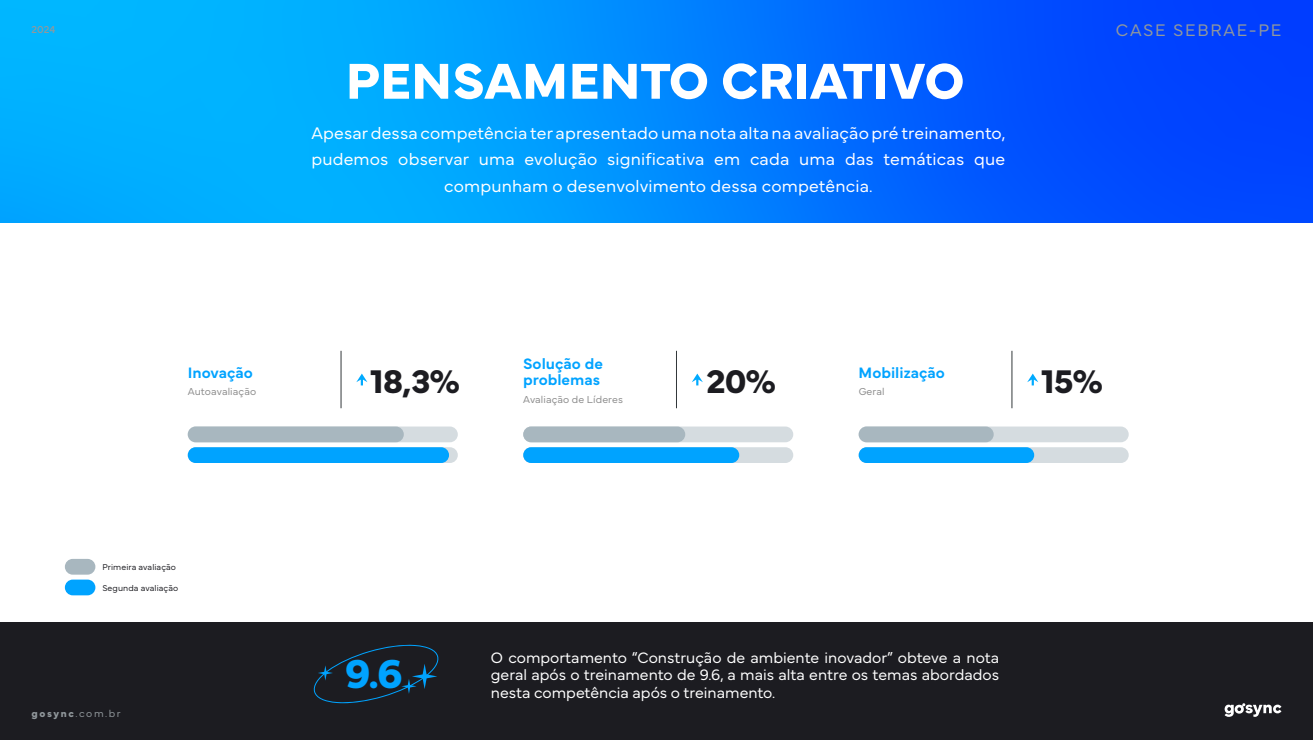
<style>
.page{position:relative;width:1313px;height:740px;background:#fff}
.page>*{position:absolute;margin:0;border:0;box-sizing:border-box;transform-origin:0 0}
.t1{font:700 52.5px "Mundial";color:#fff}
.t2{font:700 42px "Mundial";color:#00a3ff}
.t3{font:700 34.12px "Mundial";color:#1c1c21}
.t4{font:300 17.5px/26.2px "Mundial";letter-spacing:.01em;color:#fff;text-align:center}
.t5{font:300 17.5px "Mundial";letter-spacing:.1em;color:#91989c}
.t6{font:300 15.75px/17.5px "Mundial";color:#fff;text-align:justify}
.t7{font:600 15.75px/15.8px "Mundial";color:#00a3ff}
.t8{font:300 10.5px "Mundial";letter-spacing:.01em;color:#8c8c8c}
.t9{font:300 10.5px "Mundial";color:#91989c}
.t10{font:10.5px "Mundial";color:#91989c}
.t11{font:300 8.75px "Mundial";letter-spacing:.01em;color:#1c1c21}
.s1{font-weight:700}
</style>
<div class="page">
<div style="left:0;top:622px;width:1312px;height:117px;background:#1c1c21"></div>
<svg style="left:313px;top:644px;width:126px;height:59px"></svg>
<img style="left:0;top:0;width:1312px;height:222px">
<svg style="left:356px;top:373px;width:11px;height:12px"></svg>
<svg style="left:692px;top:373px;width:11px;height:12px"></svg>
<svg style="left:1027px;top:373px;width:11px;height:12px"></svg>
<div style="left:188px;top:426px;width:270px;height:16px;background:#d5dce0;border-radius:8px"></div>
<div style="left:523px;top:426px;width:270px;height:16px;background:#d5dce0;border-radius:8px"></div>
<div style="left:858px;top:426px;width:270px;height:16px;background:#d5dce0;border-radius:8px"></div>
<div style="left:188px;top:447px;width:270px;height:16px;background:#d5dce0;border-radius:8px"></div>
<div style="left:523px;top:447px;width:270px;height:16px;background:#d5dce0;border-radius:8px"></div>
<div style="left:858px;top:447px;width:270px;height:16px;background:#d5dce0;border-radius:8px"></div>
<div style="left:188px;top:447px;width:261px;height:16px;background:#00a3ff;border-radius:8px"></div>
<div style="left:523px;top:447px;width:216px;height:16px;background:#00a3ff;border-radius:8px"></div>
<div style="left:858px;top:447px;width:176px;height:16px;background:#00a3ff;border-radius:8px"></div>
<div style="left:188px;top:426px;width:216px;height:16px;background:#a8b7bf;border-radius:8px"></div>
<div style="left:523px;top:426px;width:162px;height:16px;background:#a8b7bf;border-radius:8px"></div>
<div style="left:858px;top:426px;width:135px;height:16px;background:#a8b7bf;border-radius:8px"></div>
<hr style="left:341px;top:351px;width:1px;height:57px;background:#33383b">
<hr style="left:676px;top:351px;width:1px;height:57px;background:#33383b">
<hr style="left:1011px;top:351px;width:1px;height:57px;background:#33383b">
<div style="left:65px;top:579px;width:30px;height:16px;background:#00a3ff;border-radius:8px"></div>
<div style="left:65px;top:558px;width:30px;height:16px;background:#a8b7bf;border-radius:8px"></div>
<svg style="left:1224px;top:703px;width:57px;height:13px"></svg>
<p class="t10" style="left:32px;top:21px;width:25px">2024</p>
<p class="t5" style="left:1116px;top:16px;width:167px">CASE SEBRAE-PE</p>
<h1 class="t1" style="left:345px;top:40px;width:620px">PENSAMENTO CRIATIVO</h1>
<p class="t4" style="left:311px;top:118px;width:695px">Apesar dessa competência ter apresentado uma nota alta na avaliação pré treinamento, pudemos observar uma evolução significativa em cada uma das temáticas que compunham o desenvolvimento dessa competência.</p>
<p class="t7" style="left:188px;top:363px;width:67px">Inovação</p>
<p class="t7" style="left:523px;top:354px;width:81px">Solução de problemas</p>
<p class="t7" style="left:858px;top:363px;width:88px">Mobilização</p>
<p class="t8" style="left:188px;top:383px;width:70px">Autoavaliação</p>
<p class="t8" style="left:523px;top:391px;width:101px">Avaliação de Líderes</p>
<h3 class="t3" style="left:370px;top:355px;width:91px">18,3%</h3>
<h3 class="t3" style="left:706px;top:355px;width:71px">20%</h3>
<p class="t8" style="left:858px;top:383px;width:27px">Geral</p>
<h3 class="t3" style="left:1041px;top:355px;width:63px">15%</h3>
<p class="t11" style="left:102px;top:560px;width:75px">Primeira avaliação</p>
<p class="t11" style="left:102px;top:581px;width:77px">Segunda avaliação</p>
<p class="t9" style="left:32px;top:705px;width:91px"><span class="s1">gosync</span>.com.br</p>
<h2 class="t2" style="left:345px;top:641px;width:59px">9.6</h2>
<p class="t6" style="left:491px;top:647px;width:510px">O comportamento “Construção de ambiente inovador” obteve a nota geral após o treinamento de 9.6, a mais alta entre os temas abordados nesta competência após o treinamento.</p>
</div>
